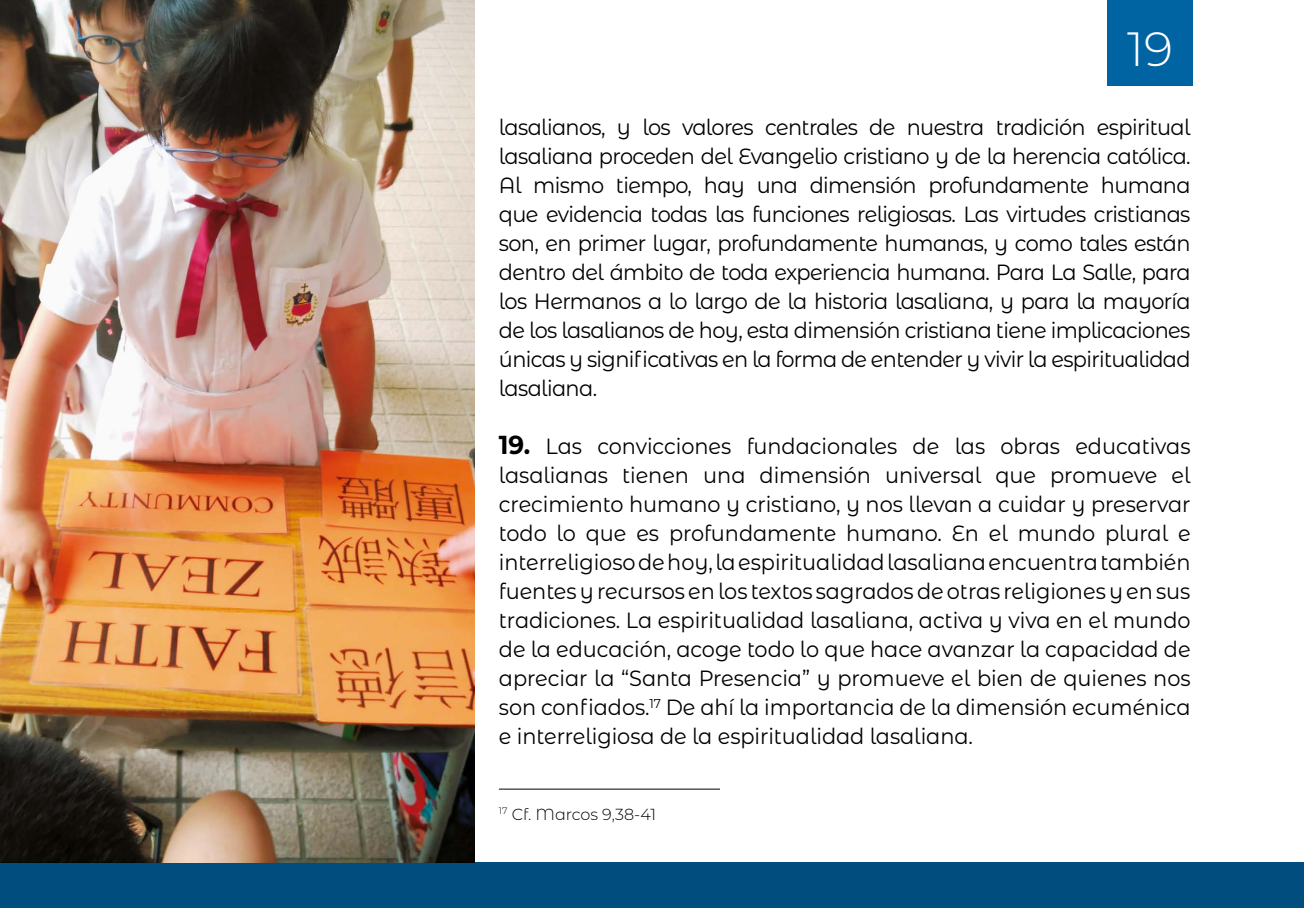
<style>
.page{position:relative;width:1304px;height:908px;background:#fff}
.page>*{position:absolute;margin:0;border:0;box-sizing:border-box;transform-origin:0 0}
.t1{font:300 48px "Montserrat Alternates";color:#fff}
.t2{font:22px/29px "Montserrat Alternates";letter-spacing:-.025em;color:#000;text-align:justify;scale:.95 1}
.t3{font:300 16px "Montserrat Alternates";color:#000}
.s1{font-weight:700;font-size:26px}
.s2{font-family:"Montserrat"}
</style>
<div class="page">
<div style="left:1108px;top:0;width:85px;height:85px;background:#0064a3"></div>
<div style="left:0;top:862px;width:1304px;height:45px;background:#004d7e"></div>
<img style="left:0;top:0;width:474px;height:862px">
<hr style="left:499px;top:788px;width:221px;height:1px;background:#000">
<h1 class="t1" style="left:1127px;top:16px;width:47px">19</h1>
<p class="t2" style="left:499px;top:112px;width:730px">lasalianos, y los valores centrales de nuestra tradición espiritual lasaliana proceden del Evangelio cristiano y de la herencia católica.<br>Al mismo tiempo, hay una dimensión profundamente humana que evidencia todas las funciones religiosas. Las virtudes cristianas son, en primer lugar, profundamente humanas, y como tales están dentro del ámbito de toda experiencia humana. Para La Salle, para los Hermanos a lo largo de la historia lasaliana, y para la mayoría de los lasalianos de hoy, esta dimensión cristiana tiene implicaciones únicas y significativas en la forma de entender y vivir la espiritualidad lasaliana.</p>
<p class="t2" style="left:499px;top:431px;width:730px"><span class="s1">19.</span> Las convicciones fundacionales de las obras educativas lasalianas tienen una dimensión universal que promueve el crecimiento humano y cristiano, y nos llevan a cuidar y preservar todo lo que es profundamente humano. En el mundo plural e interreligioso de hoy, la espiritualidad lasaliana encuentra también fuentes y recursos en los textos sagrados de otras religiones y en sus tradiciones. La espiritualidad lasaliana, activa y viva en el mundo de la educación, acoge todo lo que hace avan<span class="s2">z</span>ar la capacidad de apreciar la “Santa Presencia” y promueve el bien de quienes nos son confiados.<sup>17</sup> De ahí la importancia de la dimensión ecuménica e interreligiosa de la espiritualidad lasaliana.</p>
<p class="t3" style="left:499px;top:802px;width:159px"><sup>17</sup> Cf. Marcos 9,38-41</p>
</div>
